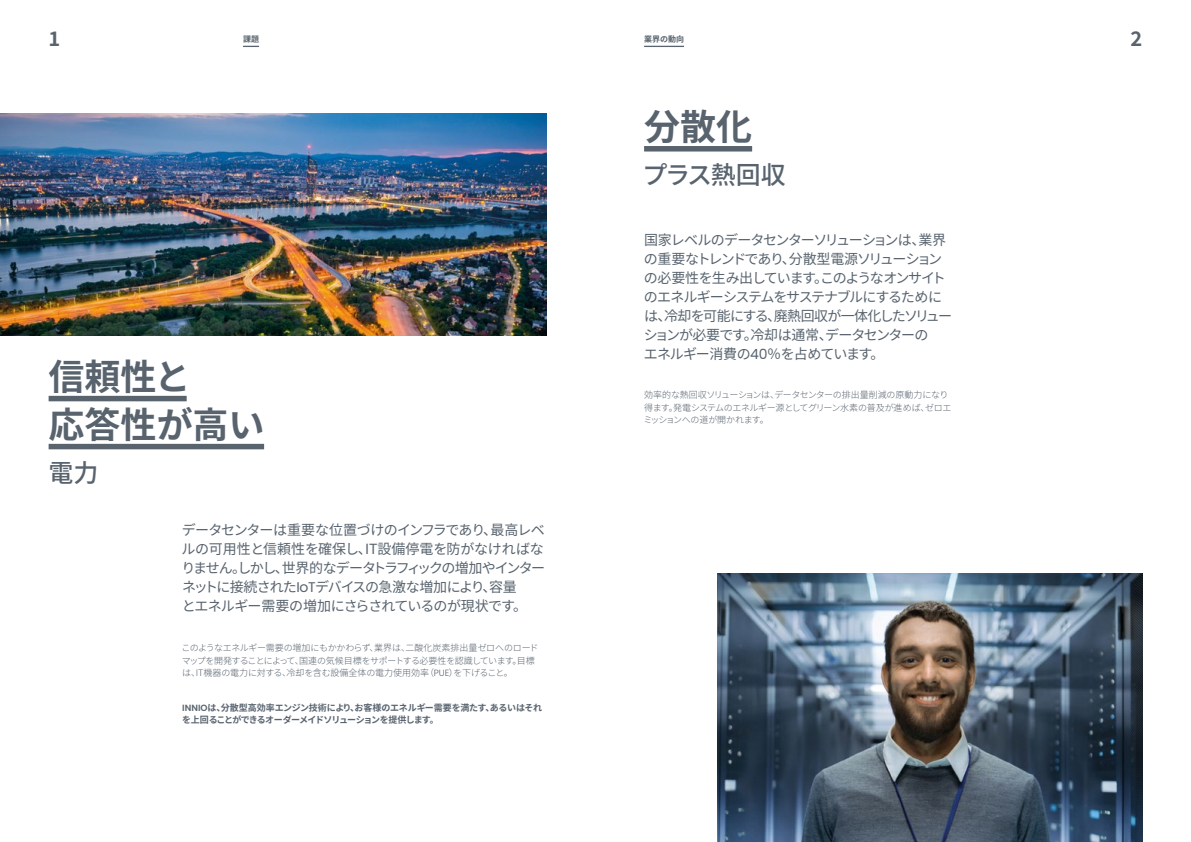
<style>
.page{position:relative;width:1191px;height:842px;background:#fff}
.page>*{position:absolute;margin:0;border:0;box-sizing:border-box;transform-origin:0 0}
.t1{font:700 36px/48px "Noto Sans CJ Kjp";color:#58636e}
.t2{font:500 25px "Noto Sans CJ Kjp";letter-spacing:-.025em;color:#58636e}
.t3{font:700 20px "Noto Sans CJ Kjp";color:#58636e}
.t4{font:14px/19px "Noto Sans CJ Kjp";letter-spacing:-.065em;color:#58636e}
.t5{font:300 9px/12.5px "Noto Sans CJ Kjp";letter-spacing:-.03em;color:#58636e}
.t6{font:700 9px/12.5px "Noto Sans CJ Kjp";letter-spacing:-.05em;color:#58636e}
.t7{font:700 8px "Noto Sans CJ Kjp";color:#58636e}
.s1{font-family:"Poppins"}
.s2{font-family:"Poppins";font-weight:600}
</style>
<div class="page">
<img style="left:717px;top:573px;width:425px;height:269px">
<img style="left:0;top:114px;width:547px;height:222px">
<div style="left:49px;top:396px;width:138px;height:5px;background:#58636e"></div>
<div style="left:49px;top:444px;width:215px;height:5px;background:#58636e"></div>
<div style="left:644px;top:146px;width:108px;height:6px;background:#58636e"></div>
<svg style="left:243px;top:46px;width:16px;height:1px"></svg>
<hr style="left:644px;top:46px;width:40px;height:1px;background:#58636e">
<h3 class="t3" style="left:49px;top:27px;width:13px">1</h3>
<p class="t7" style="left:243px;top:35px;width:17px">課題</p>
<p class="t7" style="left:644px;top:35px;width:41px">業界の動向</p>
<h3 class="t3" style="left:1130px;top:27px;width:13px">2</h3>
<h1 class="t1" style="left:49px;top:353px;width:217px">信頼性と<br>応答性が高い</h1>
<h2 class="t2" style="left:49px;top:458px;width:51px">電力</h2>
<p class="t4" style="left:181px;top:520px;width:365px">データセンターは重要な位置づけのインフラであり、最高レベルの可用性と信頼性を確保し、IT設備停電を防がなければなりません。しかし、世界的なデータトラフィックの増加やインターネットに接続された<span class="s1">IoT</span>デバイスの急激な増加により、容量<br>とエネルギー需要の増加にさらされているのが現状です。</p>
<p class="t5" style="left:182px;top:642px;width:358px">このようなエネルギー需要の増加にもかかわらず、業界は、二酸化炭素排出量ゼロへのロードマップを開発することによって、国連の気候目標をサポートする必要性を認識しています。目標は、IT機器の電力に対する、冷却を含む設備全体の電力使用効率（<span class="s1">PUE</span>）を下げること。</p>
<p class="t6" style="left:182px;top:701px;width:361px"><span class="s2">INNIO</span>は、分散型高効率エンジン技術により、お客様のエネルギー需要を満たす、あるいはそれを上回ることができるオーダーメイドソリューションを提供します。</p>
<h1 class="t1" style="left:644px;top:103px;width:109px">分散化</h1>
<h2 class="t2" style="left:642px;top:161px;width:145px">プラス熱回収</h2>
<p class="t4" style="left:644px;top:231px;width:310px">国家レベルのデータセンターソリューションは、業界の重要なトレンドであり、分散型電源ソリューションの必要性を生み出しています。このようなオンサイトのエネルギーシステムをサステナブルにするためには、冷却を可能にする、廃熱回収が一体化したソリューションが必要です。冷却は通常、データセンターの<br>エネルギー消費の<span class="s1">40</span>％を占めています。</p>
<p class="t5" style="left:643px;top:389px;width:309px">効率的な熱回収ソリューションは、データセンターの排出量削減の原動力になり得ます。発電システムのエネルギー源としてグリーン水素の普及が進めば、ゼロエミッションへの道が開かれます。</p>
</div>
